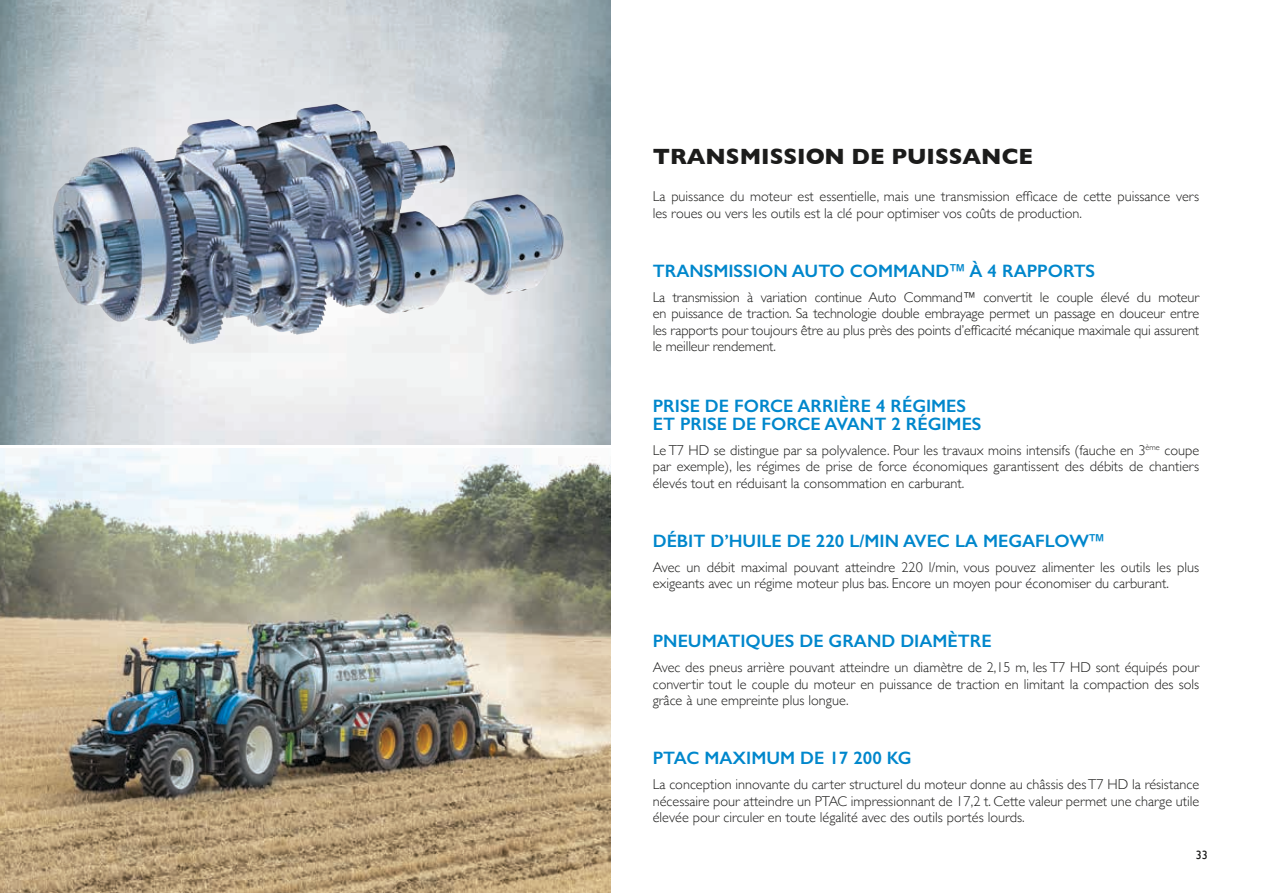
<style>
.page{position:relative;width:1263px;height:893px;background:#fff}
.page>*{position:absolute;margin:0;border:0;box-sizing:border-box;transform-origin:0 0}
.t1{font:700 22.5px "Gill Sans";color:#1c1c1b}
.t2{font:600 18px/18px "Gill Sans";color:#0087cc}
.t3{font:300 14.25px/16.5px "Gill Sans";color:#1c1c1b;text-align:justify}
.t4{font:12px "Gill Sans";color:#1c1c1b}
</style>
<div class="page">
<img style="left:0;top:0;width:610px;height:444px">
<img style="left:52px;top:104px;width:281px;height:240px">
<img style="left:1px;top:449px;width:609px;height:444px">
<img style="left:0;top:111px;width:1px;height:782px">
<h1 class="t1" style="left:653px;top:139px;width:382px">TRANSMISSION DE PUISSANCE</h1>
<p class="t3" style="left:653px;top:188px;width:548px">La puissance du moteur est essentielle, mais une transmission efficace de cette puissance vers les roues ou vers les outils est la clé pour optimiser vos coûts de production.</p>
<p class="t2" style="left:653px;top:261px;width:444px">TRANSMISSION AUTO COMMAND™ À 4 RAPPORTS</p>
<p class="t3" style="left:653px;top:288px;width:548px">La transmission à variation continue Auto Command™ convertit le couple élevé du moteur en puissance de traction. Sa technologie double embrayage permet un passage en douceur entre les rapports pour toujours être au plus près des points d’efficacité mécanique maximale qui assurent le meilleur rendement.</p>
<p class="t2" style="left:653px;top:396px;width:330px">PRISE DE FORCE ARRIÈRE 4 RÉGIMES<br>ET PRISE DE FORCE AVANT 2 RÉGIMES</p>
<p class="t3" style="left:653px;top:441px;width:548px">Le T7 HD se distingue par sa polyvalence. Pour les travaux moins intensifs (fauche en 3<sup>ème</sup> coupe par exemple), les régimes de prise de force économiques garantissent des débits de chantiers élevés tout en réduisant la consommation en carburant.</p>
<p class="t2" style="left:653px;top:532px;width:454px">DÉBIT D’HUILE DE 220 L/MIN AVEC LA MEGAFLOW™</p>
<p class="t3" style="left:653px;top:558px;width:548px">Avec un débit maximal pouvant atteindre 220 l/min, vous pouvez alimenter les outils les plus exigeants avec un régime moteur plus bas. Encore un moyen pour économiser du carburant.</p>
<p class="t2" style="left:653px;top:632px;width:340px">PNEUMATIQUES DE GRAND DIAMÈTRE</p>
<p class="t3" style="left:653px;top:659px;width:548px">Avec des pneus arrière pouvant atteindre un diamètre de 2,15 m, les T7 HD sont équipés pour convertir tout le couple du moteur en puissance de traction en limitant la compaction des sols grâce à une empreinte plus longue.</p>
<p class="t2" style="left:653px;top:749px;width:260px">PTAC MAXIMUM DE 17 200 KG</p>
<p class="t3" style="left:653px;top:776px;width:548px">La conception innovante du carter structurel du moteur donne au châssis des T7 HD la résistance nécessaire pour atteindre un PTAC impressionnant de 17,2 t. Cette valeur permet une charge utile élevée pour circuler en toute légalité avec des outils portés lourds.</p>
<p class="t4" style="left:1196px;top:848px;width:13px">33</p>
</div>
